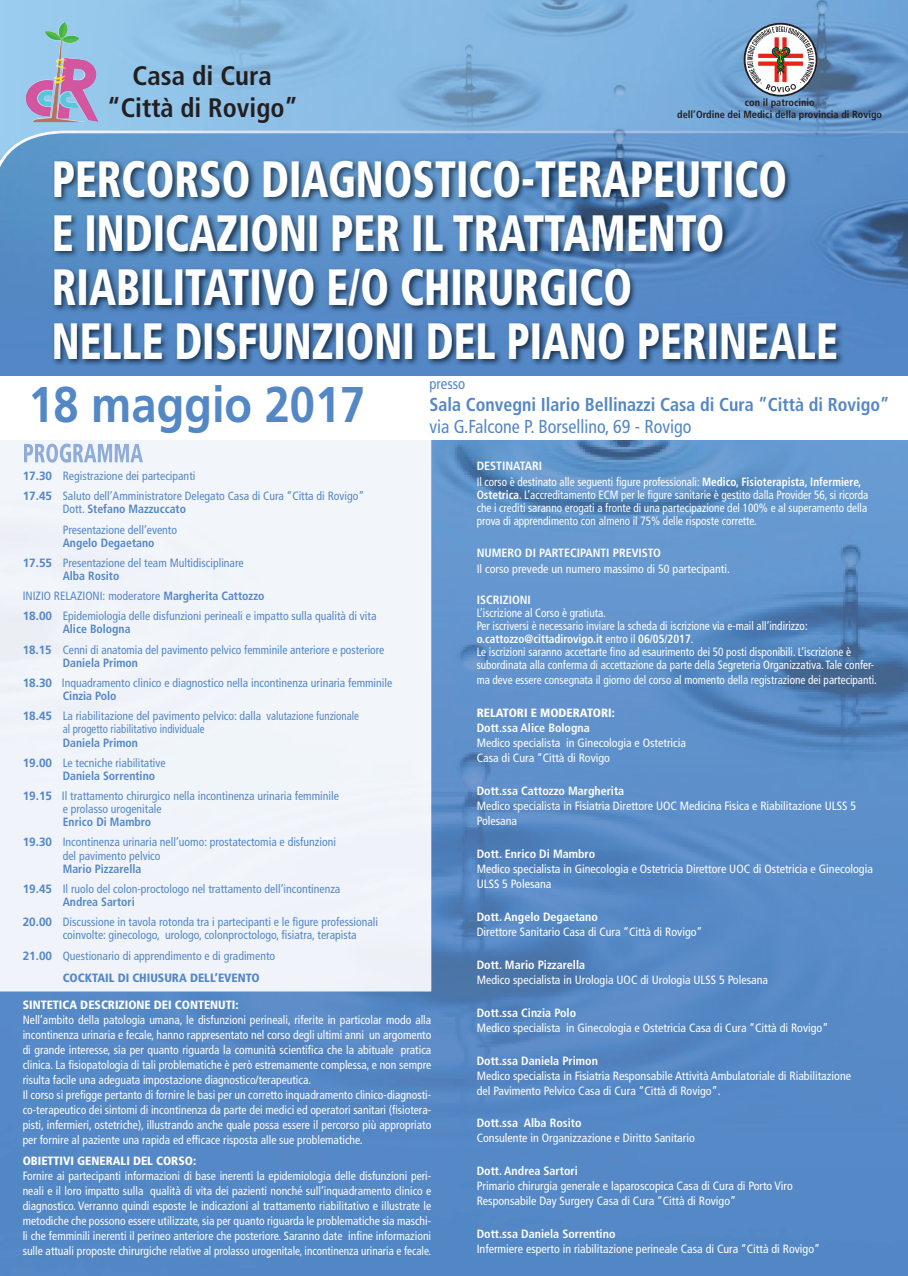
<style>
.page{position:relative;width:908px;height:1276px;background:#fff}
.page>*{position:absolute;margin:0;border:0;box-sizing:border-box;transform-origin:0 0}
.t1{font:900 condensed 51px/53.9px "Frutiger";color:#fff;scale:.82 1}
.t2{font:700 50.1px "Frutiger";color:#5487c6;scale:.9 1}
.t3{font:700 condensed 26.7px/32.1px "Frutiger";color:#231f20;text-align:center}
.t4{font:700 condensed 18.7px "Frutiger";color:#5487c6;scale:.96 1}
.t5{font:condensed 18.7px "Frutiger";color:#5487c6;scale:.96 1}
.t6{font:condensed 15.3px "Frutiger";color:#5487c6;scale:.96 1}
.t7{font:condensed 12px/15px "Frutiger";color:#fff}
.t8{font:condensed 12px/20.1px "Frutiger";color:#5487c6}
.t9{font:condensed 12px/13px "Frutiger";color:#fff;scale:.93 1}
.t10{font:700 condensed 12px "Frutiger";color:#fff}
.t11{font:condensed 12px/20.2px "Frutiger";color:#5487c6;scale:.96 1}
.t12{font:900 condensed 12px "Frutiger";color:#fff}
.t13{font:condensed 12px "Frutiger";color:#5487c6;scale:.9 1}
.t14{font:900 condensed 12px "Frutiger";color:#5487c6}
.t15{font:700 condensed 10.3px/12.3px "Frutiger";color:#231f20;text-align:center}
.s1{font-weight:700}
.s2{font-weight:700;font-stretch:normal}
</style>
<div class="page">
<img style="left:419px;top:440px;width:488px;height:836px">
<div style="left:0;top:991px;width:419px;height:285px;background:#5488c6"></div>
<img style="left:0;top:167px;width:907px;height:182px">
<img style="left:0;top:0;width:907px;height:130px">
<img style="left:0;top:130px;width:907px;height:37px">
<img style="left:27px;top:23px;width:36px;height:69px">
<img style="left:52px;top:158px;width:791px;height:209px">
<img style="left:24px;top:443px;width:119px;height:19px">
<svg style="left:743px;top:23px;width:74px;height:74px"></svg>
<h3 class="t3" style="left:107px;top:60px;width:192px">Casa di Cura “Città di Rovigo”</h3>
<h1 class="t1" style="left:52px;top:152px;width:959px">PERCORSO DIAGNOSTICO-TERAPEUTICO<br>E INDICAZIONI PER IL TRATTAMENTO RIABILITATIVO E/O CHIRURGICO<br>NELLE DISFUNZIONI DEL PIANO PERINEALE</h1>
<h2 class="t2" style="left:28px;top:375px;width:376px">18 maggio 2017</h2>
<p class="t6" style="left:429px;top:374px;width:39px">presso</p>
<p class="t15" style="left:677px;top:96px;width:206px">con il patrocinio<br>dell’Ordine dei Medici della provincia di Rovigo</p>
<h3 class="t4" style="left:429px;top:393px;width:480px">Sala Convegni Ilario Bellinazzi Casa di Cura ”Città di Rovigo”</h3>
<h3 class="t5" style="left:429px;top:416px;width:274px">via G.Falcone P. Borsellino, 69 - Rovigo</h3>
<p class="t9" style="left:476px;top:458px;width:415px;line-height:16px"><span class="s1">DESTINATARI<br></span>Il corso è destinato alle seguenti figure professionali: <span class="s1">Medico, Fisioterapista, Infermiere,</span></p>
<p class="t9" style="left:476px;top:489px;width:422px;text-align:justify"><span class="s1">Ostetrica</span>. L’accreditamento ECM per le figure sanitarie è gestito dalla Provider 56, si ricorda che i crediti saranno erogati a fronte di una partecipazione del 100% e al superamento della prova di apprendimento con almeno il 75% delle risposte corrette.</p>
<p class="t10" style="left:476px;top:545px;width:186px">NUMERO DI PARTECIPANTI PREVISTO</p>
<p class="t7" style="left:476px;top:561px;width:254px">Il corso prevede un numero massimo di 50 partecipanti.</p>
<p class="t10" style="left:476px;top:592px;width:56px">ISCRIZIONI</p>
<p class="t9" style="left:476px;top:606px;width:429px">L’iscrizione al Corso è gratiuta.<br>Per iscriversi è necessario inviare la scheda di iscrizione via e-mail all’indirizzo: <span class="s1">o.cattozzo@cittadirovigo.it</span> entro il <span class="s1">06/05/2017</span>.<br>Le iscrizioni saranno accettarte fino ad esaurimento dei 50 posti disponibili. L’iscrizione è subordinata alla conferma di accettazione da parte della Segreteria Organizzativa. Tale confer-</p>
<p class="t9" style="left:476px;top:673px;width:431px">ma deve essere consegnata il giorno del corso al momento della registrazione dei partecipanti.</p>
<p class="t12" style="left:476px;top:705px;width:140px">RELATORI E MODERATORI:</p>
<p class="t10" style="left:476px;top:720px;width:114px">Dott.ssa Alice Bologna</p>
<p class="t7" style="left:476px;top:735px;width:211px">Medico specialista in Ginecologia e Ostetricia<br>Casa di Cura “Città di Rovigo</p>
<p class="t10" style="left:476px;top:783px;width:149px">Dott.ssa Cattozzo Margherita</p>
<p class="t7" style="left:476px;top:798px;width:381px">Medico specialista in Fisiatria Direttore UOC Medicina Fisica e Riabilitazione ULSS 5<br>Polesana</p>
<p class="t10" style="left:476px;top:846px;width:120px">Dott. Enrico Di Mambro</p>
<p class="t7" style="left:476px;top:861px;width:397px">Medico specialista in Ginecologia e Ostetricia Direttore UOC di Ostetricia e Ginecologia<br>ULSS 5 Polesana</p>
<p class="t10" style="left:476px;top:909px;width:123px">Dott. Angelo Degaetano</p>
<p class="t7" style="left:476px;top:924px;width:227px">Direttore Sanitario Casa di Cura “Città di Rovigo”</p>
<p class="t10" style="left:476px;top:957px;width:110px">Dott. Mario Pizzarella</p>
<p class="t7" style="left:476px;top:972px;width:293px">Medico specialista in Urologia UOC di Urologia ULSS 5 Polesana</p>
<p class="t10" style="left:476px;top:1005px;width:101px">Dott.ssa Cinzia Polo</p>
<p class="t7" style="left:476px;top:1020px;width:353px">Medico specialista in Ginecologia e Ostetricia Casa di Cura “Città di Rovigo”</p>
<p class="t10" style="left:476px;top:1053px;width:123px">Dott.ssa Daniela Primon</p>
<p class="t7" style="left:476px;top:1068px;width:376px">Medico specialista in Fisiatria Responsabile Attività Ambulatoriale di Riabilitazione del Pavimento Pelvico Casa di Cura “Città di Rovigo”.</p>
<p class="t10" style="left:476px;top:1115px;width:106px">Dott.ssa Alba Rosito</p>
<p class="t7" style="left:476px;top:1130px;width:219px">Consulente in Organizzazione e Diritto Sanitario</p>
<p class="t10" style="left:476px;top:1163px;width:103px">Dott. Andrea Sartori</p>
<p class="t7" style="left:476px;top:1178px;width:317px">Primario chirurgia generale e laparoscopica Casa di Cura di Porto Viro<br>Responsabile Day Surgery Casa di Cura “Città di Rovigo”</p>
<p class="t10" style="left:476px;top:1226px;width:140px">Dott.ssa Daniela Sorrentino</p>
<p class="t7" style="left:476px;top:1241px;width:345px">Infermiere esperto in riabilitazione perineale Casa di Cura “Città di Rovigo”</p>
<p class="t8" style="left:23px;top:466px;width:343px"><span class="s2">17.30</span> Registrazione dei partecipanti<br><span class="s2">17.45</span> Saluto dell’Amministratore Delegato Casa di Cura “Citta di Rovigo”</p>
<p class="t8" style="left:63px;top:499px;width:125px">Dott. <span class="s1">Stefano Mazzuccato<br></span>Presentazione dell’evento</p>
<p class="t8" style="left:23px;top:532px;width:222px;text-indent:40px"><span class="s1">Angelo Degaetano<br></span><span class="s2">17.55</span> Presentazione del team Multidisciplinare</p>
<p class="t8" style="left:23px;top:566px;width:355px;text-indent:40px"><span class="s1">Alba Rosito<br></span>INIZIO RELAZIONI: moderatore <span class="s1">Margherita Cattozzo<br></span><span class="s2">18.00</span> Epidemiologia delle disfunzioni perineali e impatto sulla qualità di vita</p>
<p class="t11" style="left:23px;top:619px;width:378px;text-indent:40px"><span class="s1">Alice Bologna<br></span><span class="s2">18.15</span> Cenni di anatomia del pavimento pelvico femminile anteriore e posteriore</p>
<p class="t8" style="left:23px;top:652px;width:371px;text-indent:40px"><span class="s1">Daniela Primon<br></span><span class="s2">18.30</span> Inquadramento clinico e diagnostico nella incontinenza urinaria femminile</p>
<p class="t8" style="left:23px;top:686px;width:337px;text-indent:40px"><span class="s1">Cinzia Polo<br></span><span class="s2">18.45</span> La riabilitazione del pavimento pelvico: dalla valutazione funzionale</p>
<p class="t13" style="left:63px;top:722px;width:159px">al progetto riabilitativo individuale</p>
<p class="t8" style="left:23px;top:732px;width:144px;text-indent:40px"><span class="s1">Daniela Primon<br></span><span class="s2">19.00</span> Le tecniche riabilitative</p>
<p class="t8" style="left:23px;top:765px;width:317px;text-indent:40px"><span class="s1">Daniela Sorrentino<br></span><span class="s2">19.15</span> Il trattamento chirurgico nella incontinenza urinaria femminile</p>
<p class="t8" style="left:63px;top:799px;width:100px">e prolasso urogenitale</p>
<p class="t8" style="left:23px;top:812px;width:315px;text-indent:40px"><span class="s1">Enrico Di Mambro<br></span><span class="s2">19.30</span> Incontinenza urinaria nell’uomo: prostatectomia e disfunzioni</p>
<p class="t8" style="left:63px;top:845px;width:99px">del pavimento pelvico</p>
<p class="t8" style="left:23px;top:858px;width:319px;text-indent:40px"><span class="s1">Mario Pizzarella<br></span><span class="s2">19.45</span> Il ruolo del colon-proctologo nel trattamento dell’incontinenza</p>
<p class="t8" style="left:23px;top:892px;width:356px;text-indent:40px"><span class="s1">Andrea Sartori<br></span><span class="s2">20.00</span> Discussione in tavola rotonda tra i partecipanti e le figure professionali</p>
<p class="t8" style="left:23px;top:925px;width:335px;text-indent:40px">coinvolte: ginecologo, urologo, colonproctologo, fisiatra, terapista<br><span class="s2">21.00</span> Questionario di apprendimento e di gradimento</p>
<p class="t14" style="left:63px;top:970px;width:198px">COCKTAIL DI CHIUSURA DELL’EVENTO</p>
<p class="t12" style="left:23px;top:997px;width:217px">SINTETICA DESCRIZIONE DEI CONTENUTI:</p>
<p class="t7" style="left:23px;top:1012px;width:410px">Nell’ambito della patologia umana, le disfunzioni perineali, riferite in particolar modo alla incontinenza urinaria e fecale, hanno rappresentato nel corso degli ultimi anni un argomento di grande interesse, sia per quanto riguarda la comunità scientifica che la abituale pratica clinica. La fisiopatologia di tali problematiche è però estremamente complessa, e non sempre risulta facile una adeguata impostazione diagnostico/terapeutica.<br>Il corso si prefigge pertanto di fornire le basi per un corretto inquadramento clinico-diagnosti&shy;co-terapeutico dei sintomi di incontinenza da parte dei medici ed operatori sanitari (fisiotera&shy;pisti, infermieri, ostetriche), illustrando anche quale possa essere il percorso più appropriato per fornire al paziente una rapida ed efficace risposta alle sue problematiche.</p>
<p class="t12" style="left:23px;top:1153px;width:175px">OBIETTIVI GENERALI DEL CORSO:</p>
<p class="t7" style="left:23px;top:1168px;width:410px;text-align:justify">Fornire ai partecipanti informazioni di base inerenti la epidemiologia delle disfunzioni peri&shy;neali e il loro impatto sulla qualità di vita dei pazienti nonché sull’inquadramento clinico e diagnostico. Verranno quindi esposte le indicazioni al trattamento riabilitativo e illustrate le metodiche che possono essere utilizzate, sia per quanto riguarda le problematiche sia maschi&shy;li che femminili inerenti il perineo anteriore che posteriore. Saranno date infine informazioni sulle attuali proposte chirurgiche relative al prolasso urogenitale, incontinenza urinaria e fecale.</p>
</div>
